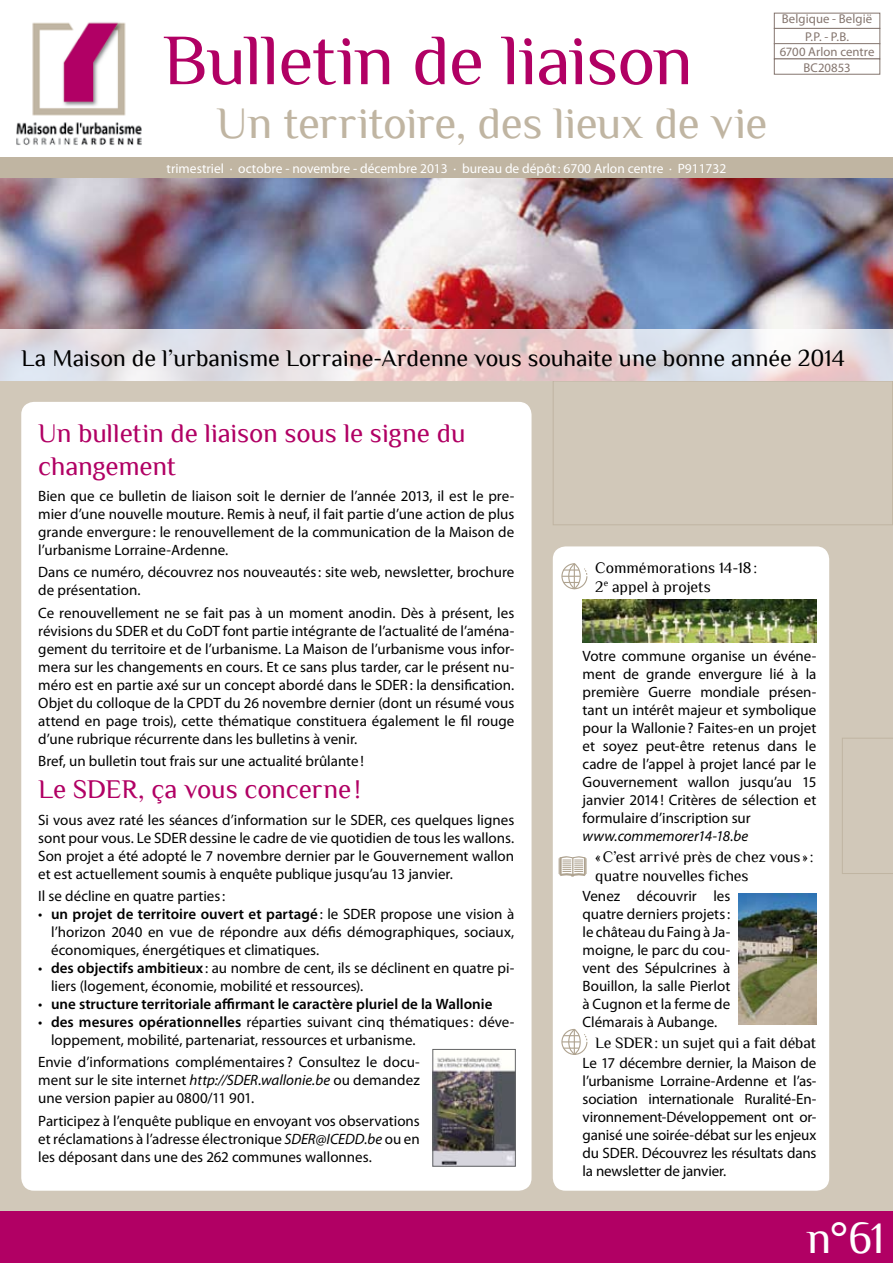
<style>
.page{position:relative;width:893px;height:1263px;background:#fff}
.page>*{position:absolute;margin:0;border:0;box-sizing:border-box;transform-origin:0 0}
.t1{font:72px "Philosopher";letter-spacing:-.01em;color:#b10064}
.t2{font:45px "Philosopher";letter-spacing:-.005em;color:#c0b5a2}
.t3{font:45px "Philosopher";color:#fff}
.t4{font:27px/32.4px "Philosopher";letter-spacing:-.005em;color:#b10064}
.t5{font:24px "Philosopher";letter-spacing:-.005em;color:#000}
.t6{font:15.75px/18.9px "Philosopher";letter-spacing:-.005em;color:#000}
.t7{font:15px/18px "Myriad Pro";color:#000;text-align:justify}
.t8{font:600 15px "Myriad Pro";color:#000}
.t9{font:italic 15px "Myriad Pro";color:#000}
.t10{font:13.5px "Myriad Pro";color:#fff}
.t11{font:12.75px/17.7px "Myriad Pro";letter-spacing:.005em;color:#84756e;text-align:center}
.s1{font-weight:600}
.s2{font-weight:400}
.s3{font-style:italic}
</style>
<div class="page">
<div style="left:0;top:359px;width:893px;height:853px;background:#d1c8b9"></div>
<div style="left:774px;top:13px;width:106px;height:16px;border:1px solid #84756e"></div>
<div style="left:774px;top:28px;width:106px;height:16px;border:1px solid #84756e"></div>
<div style="left:774px;top:43px;width:106px;height:16px;border:1px solid #84756e"></div>
<div style="left:774px;top:59px;width:106px;height:16px;border:1px solid #84756e"></div>
<img style="left:16px;top:22px;width:126px;height:123px">
<div style="left:0;top:157px;width:893px;height:22px;background:#c0b5a2"></div>
<div style="left:553px;top:381px;width:340px;height:144px;border:1px solid #c0b5a2"></div>
<img style="left:0;top:179px;width:893px;height:151px">
<svg style="left:0;top:330px;width:893px;height:51px;background:#e5d9dd"></svg>
<div style="left:0;top:1212px;width:893px;height:51px;background:#b10064"></div>
<svg style="left:842px;top:738px;width:51px;height:136px"></svg>
<div style="left:553px;top:546px;width:276px;height:645px;background:#fff;border-radius:13px"></div>
<div style="left:21px;top:402px;width:510px;height:789px;background:#fff;border-radius:13px"></div>
<svg style="left:559px;top:856px;width:28px;height:21px"></svg>
<svg style="left:561px;top:563px;width:27px;height:27px"></svg>
<svg style="left:561px;top:1029px;width:27px;height:26px"></svg>
<img style="left:739px;top:893px;width:77px;height:132px">
<img style="left:582px;top:600px;width:234px;height:42px">
<img style="left:435px;top:1057px;width:78px;height:107px">
<div style="left:433px;top:1049px;width:82px;height:117px;border:1px solid #646567"></div>
<h1 class="t1" style="left:163px;top:23px;width:532px">Bulletin de liaison</h1>
<h2 class="t2" style="left:217px;top:100px;width:552px">Un territoire, des lieux de vie</h2>
<p class="t10" style="left:167px;top:160px;width:561px">trimestriel · octobre - novembre - décembre 2013 · bureau de dépôt: 6700 Arlon centre · P911732</p>
<p class="t11" style="left:782px;top:10px;width:92px">Belgique - België<br>P.P. - P.B.</p>
<p class="t11" style="left:780px;top:44px;width:96px;line-height:15.3px">6700 Arlon centre<br>BC20853</p>
<h3 class="t5" style="left:21px;top:345px;width:825px">La Maison de l’urbanisme Lorraine-Ardenne vous souhaite une bonne année 2014</h3>
<h3 class="t4" style="left:38px;top:417px;width:429px">Un bulletin de liaison sous le signe du changement</h3>
<p class="t7" style="left:38px;top:487px;width:478px">Bien que ce bulletin de liaison soit le dernier de l’année 2013, il est le pre&shy;mier d’une nouvelle mouture. Remis à neuf, il fait partie d’une action de plus grande envergure: le renouvellement de la communication de la Maison de l’urbanisme Lorraine-Ardenne.</p>
<p class="t7" style="left:38px;top:563px;width:478px">Dans ce numéro, découvrez nos nouveautés: site web, newsletter, brochure de présentation.</p>
<p class="t7" style="left:38px;top:603px;width:478px">Ce renouvellement ne se fait pas à un moment anodin. Dès à présent, les révisions du SDER et du CoDT font partie intégrante de l’actualité de l’aména&shy;gement du territoire et de l’urbanisme. La Maison de l’urbanisme vous infor&shy;mera sur les changements en cours. Et ce sans plus tarder, car le présent nu&shy;méro est en partie axé sur un concept abordé dans le SDER: la densification.<br>Objet du colloque de la CPDT du 26 novembre dernier (dont un résumé vous attend en page trois), cette thématique constituera également le fil rouge d’une rubrique récurrente dans les bulletins à venir.</p>
<p class="t7" style="left:38px;top:752px;width:327px">Bref, un bulletin tout frais sur une actualité brûlante !</p>
<h3 class="t4" style="left:38px;top:773px;width:324px">Le SDER, ça vous concerne !</h3>
<p class="t7" style="left:38px;top:810px;width:478px">Si vous avez raté les séances d’information sur le SDER, ces quelques lignes sont pour vous. Le SDER dessine le cadre de vie quotidien de tous les wallons.<br>Son projet a été adopté le 7 novembre dernier par le Gouvernement wallon et est actuellement soumis à enquête publique jusqu’au 13 janvier.</p>
<p class="t7" style="left:38px;top:887px;width:189px">Il se décline en quatre parties:</p>
<p class="t7" style="left:51px;top:905px;width:465px;text-indent:-13px">• <span class="s1">un projet de territoire ouvert et partagé</span>: le SDER propose une vision à l’horizon 2040 en vue de répondre aux défis démographiques, sociaux, économiques, énergétiques et climatiques.</p>
<p class="t7" style="left:51px;top:959px;width:465px;text-indent:-13px">• <span class="s1">des objectifs ambitieux</span> : au nombre de cent, ils se déclinent en quatre pi&shy;liers (logement, économie, mobilité et ressources).</p>
<p class="t8" style="left:38px;top:994px;width:456px"><span class="s2">•</span> une structure territoriale affirmant le caractère pluriel de la Wallonie</p>
<p class="t7" style="left:51px;top:1013px;width:465px;text-indent:-13px">• <span class="s1">des mesures opérationnelles</span> réparties suivant cinq thématiques: déve&shy;loppement, mobilité, partenariat, ressources et urbanisme.</p>
<p class="t7" style="left:38px;top:1053px;width:383px">Envie d’informations complémentaires ? Consultez le docu&shy;ment sur le site internet <span class="s3">http://SDER.wallonie.be</span> ou demandez une version papier au 0800/11 901.</p>
<p class="t7" style="left:38px;top:1111px;width:383px">Participez à l’enquête publique en envoyant vos observations et réclamations à l’adresse électronique <span class="s3">SDER@ICEDD.be</span> ou en les déposant dans une des 262 communes wallonnes.</p>
<p class="t6" style="left:595px;top:558px;width:164px">Commémorations 14-18:<br>2<sup>e</sup> appel à projets</p>
<p class="t7" style="left:583px;top:646px;width:235px">Votre commune organise un événe&shy;ment de grande envergure lié à la première Guerre mondiale présen&shy;tant un intérêt majeur et symbolique pour la Wallonie ? Faites-en un projet et soyez peut-être retenus dans le cadre de l’appel à projet lancé par le Gouvernement wallon jusqu’au 15 janvier 2014! Critères de sélection et formulaire d’inscription sur</p>
<p class="t9" style="left:583px;top:826px;width:167px">www.commemorer14-18.be</p>
<p class="t6" style="left:595px;top:847px;width:220px">«C’est arrivé près de chez vous»: quatre nouvelles fiches</p>
<p class="t7" style="left:583px;top:886px;width:149px">Venez découvrir les quatre derniers projets: le château du Faing à Ja&shy;moigne, le parc du cou&shy;vent des Sépulcrines à Bouillon, la salle Pierlot à Cugnon et la ferme de Clémarais à Aubange.</p>
<p class="t6" style="left:595px;top:1033px;width:222px">Le SDER: un sujet qui a fait débat</p>
<p class="t7" style="left:583px;top:1054px;width:235px">Le 17 décembre dernier, la Maison de l’urbanisme Lorraine-Ardenne et l’as&shy;sociation internationale Ruralité-En&shy;vironnement-Développement ont or&shy;ganisé une soirée-débat sur les enjeux du SDER. Découvrez les résultats dans la newsletter de janvier.</p>
<h2 class="t3" style="left:807px;top:1214px;width:79px">n°61</h2>
</div>
